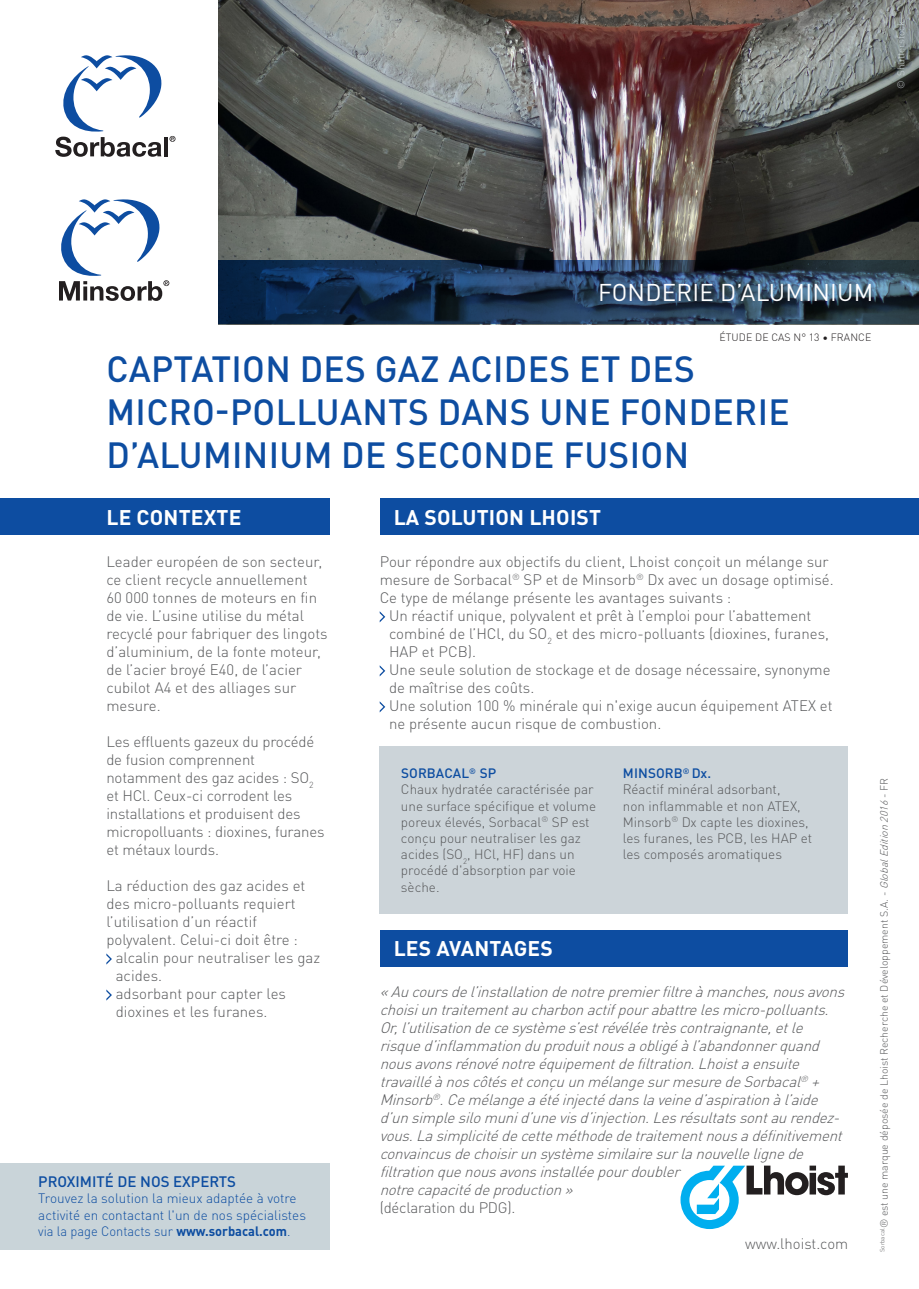
<style>
.page{position:relative;width:919px;height:1289px;background:#fff}
.page>*{position:absolute;margin:0;border:0;box-sizing:border-box;transform-origin:0 0}
.t1{font:500 36px/43.2px "DINOT";letter-spacing:.01em;color:#0d4da1}
.t2{font:24px "DINOT";letter-spacing:.01em;color:#fff}
.t3{font:700 21px "DINOT";letter-spacing:.01em;color:#fff}
.t4{font:300 15px/18px "DINOT";color:#57585a}
.t5{font:italic 300 15px/18px "DINOT";color:#57585a}
.t6{font:500 15px "DINOT";color:#0d4da1}
.t7{font:300 13.5px/16.2px "DINOT";color:#57585a}
.t8{font:300 13.5px/16.2px "DINOT";color:#0d4da1}
.t9{font:500 13.5px "DINOT";letter-spacing:.01em;color:#0d4da1}
.t10{font:300 10.5px "DINOT";color:#57585a}
.t11{font:300 10.5px "DINOT";letter-spacing:.01em;color:#231f20}
.t12{font:300 9.75px "DINOT";color:#ccd4d9}
.s1{font-weight:700}
.s2{font-style:italic}
</style>
<div class="page">
<img style="left:218px;top:0;width:700px;height:324px">
<div style="left:0;top:498px;width:329px;height:37px;background:#0d4da1"></div>
<div style="left:380px;top:498px;width:538px;height:37px;background:#0d4da1"></div>
<div style="left:380px;top:930px;width:467px;height:36px;background:#0d4da1"></div>
<svg style="left:106px;top:953px;width:6px;height:11px"></svg>
<svg style="left:106px;top:989px;width:6px;height:11px"></svg>
<svg style="left:379px;top:611px;width:6px;height:11px"></svg>
<svg style="left:379px;top:665px;width:6px;height:11px"></svg>
<svg style="left:379px;top:701px;width:6px;height:11px"></svg>
<div style="left:379px;top:746px;width:468px;height:167px;background:#ccd4d9"></div>
<svg style="left:218px;top:260px;width:700px;height:63px;background:#203854"></svg>
<svg style="left:680px;top:1165px;width:167px;height:63px"></svg>
<div style="left:0;top:1162px;width:330px;height:87px;background:#c9d4d9"></div>
<svg style="left:59px;top:199px;width:110px;height:102px"></svg>
<hr style="left:164px;top:137px;width:4px;height:19px;background:#231f20">
<svg style="left:169px;top:136px;width:6px;height:6px"></svg>
<svg style="left:55px;top:55px;width:107px;height:102px"></svg>
<p class="t12" style="left:893px;top:89px;width:69px;rotate:-90deg">© Shutterstock</p>
<p class="t2" style="left:598px;top:274px;width:277px">FONDERIE D’ALUMINIUM</p>
<p class="t11" style="left:719px;top:329px;width:154px">ÉTUDE DE CAS N° 13 • FRANCE</p>
<p class="t1" style="left:106px;top:345px;width:684px">CAPTATION DES GAZ ACIDES ET DES<br>MICRO-POLLUANTS DANS UNE FONDERIE<br>D’ALUMINIUM DE SECONDE FUSION</p>
<p class="t3" style="left:106px;top:501px;width:137px">LE CONTEXTE</p>
<p class="t3" style="left:393px;top:501px;width:209px">LA SOLUTION LHOIST</p>
<p class="t4" style="left:106px;top:551px;width:223px">Leader européen de son secteur, ce client recycle annuellement<br>60 000 tonnes de moteurs en fin de vie. L’usine utilise du métal recyclé pour fabriquer des lingots d’aluminium, de la fonte moteur, de l’acier broyé E40, de l’acier cubilot A4 et des alliages sur mesure.</p>
<p class="t4" style="left:106px;top:731px;width:220px">Les effluents gazeux du procédé de fusion comprennent notamment des gaz acides : SO<sub>2 </sub>et HCl. Ceux-ci corrodent les installations et produisent des micropolluants : dioxines, furanes et métaux lourds.</p>
<p class="t4" style="left:106px;top:875px;width:200px">La réduction des gaz acides et des micro-polluants requiert l’utilisation d’un réactif polyvalent. Celui-ci doit être :</p>
<p class="t4" style="left:116px;top:947px;width:206px">alcalin pour neutraliser les gaz acides.</p>
<p class="t4" style="left:116px;top:983px;width:172px">adsorbant pour capter les dioxines et les furanes.</p>
<p class="t6" style="left:38px;top:1170px;width:199px">PROXIMITÉ DE NOS EXPERTS</p>
<p class="t8" style="left:38px;top:1189px;width:269px">Trouvez la solution la mieux adaptée à votre activité en contactant l'un de nos spécialistes via la page Contacts sur <span class="s1">www.sorbacal.com</span>.</p>
<p class="t4" style="left:379px;top:551px;width:455px">Pour répondre aux objectifs du client, Lhoist conçoit un mélange sur mesure de Sorbacal<sup>®</sup> SP et de Minsorb<sup>®</sup> Dx avec un dosage optimisé.</p>
<p class="t4" style="left:379px;top:587px;width:353px">Ce type de mélange présente les avantages suivants :</p>
<p class="t4" style="left:389px;top:605px;width:441px">Un réactif unique, polyvalent et prêt à l’emploi pour l’abattement combiné de l’HCl, du SO<sub>2</sub> et des micro-polluants (dioxines, furanes,<br>HAP et PCB).</p>
<p class="t4" style="left:389px;top:659px;width:443px">Une seule solution de stockage et de dosage nécessaire, synonyme de maîtrise des coûts.</p>
<p class="t4" style="left:389px;top:695px;width:445px">Une solution 100 % minérale qui n'exige aucun équipement ATEX et ne présente aucun risque de combustion.</p>
<p class="t9" style="left:401px;top:762px;width:97px">SORBACAL<sup>®</sup> SP</p>
<p class="t7" style="left:401px;top:780px;width:197px">Chaux hydratée caractérisée par une surface spécifique et volume poreux élevés, Sorbacal<sup>®</sup> SP est conçu pour neutraliser les gaz acides (SO<sub>2</sub>, HCl, HF) dans un procédé d'absorption par voie sèche.</p>
<p class="t3" style="left:393px;top:932px;width:161px">LES AVANTAGES</p>
<p class="t9" style="left:623px;top:762px;width:90px">MINSORB<sup>®</sup> Dx.</p>
<p class="t7" style="left:622px;top:780px;width:191px">Réactif minéral adsorbant,<br>non inflammable et non ATEX,<br>Minsorb<sup>®</sup> Dx capte les dioxines, les furanes, les PCB, les HAP et les composés aromatiques</p>
<p class="t5" style="left:379px;top:981px;width:471px">«Aucoursdel’installationdenotrepremierfiltreàmanches,nousavons choisiuntraitementaucharbonactifpourabattrelesmicro-polluants.<br>Or,l’utilisationdecesystèmes’estrévéléetrèscontraignante,etle risqued’inflammationduproduitnousaobligéàl’abandonnerquand nousavonsrénovénotreéquipementdefiltration.Lhoistaensuite travailléànoscôtésetconçuunmélangesurmesuredeSorbacal<sup>®</sup> + Minsorb<sup>®</sup>.Cemélangeaétéinjectédanslaveined’aspirationàl’aide d’unsimplesilomunid’unevisd’injection.Lesrésultatssontaurendez&shy;vous.Lasimplicitédecetteméthodedetraitementnousadéfinitivement convaincusdechoisirunsystèmesimilairesurlanouvellelignede filtrationquenousavonsinstalléepourdoubler notrecapacitédeproduction»</p>
<p class="t4" style="left:379px;top:1197px;width:137px">(déclaration du PDG).</p>
<p class="t4" style="left:745px;top:1233px;width:104px">www.lhoist.com</p>
<p class="t10" style="left:876px;top:1252px;width:475px;rotate:-90deg"><sup>Sorbacal</sup>® est une marque déposée de Lhoist Recherche et Développement S.A. - <span class="s2">GlobalEdition2016</span>- FR</p>
</div>
